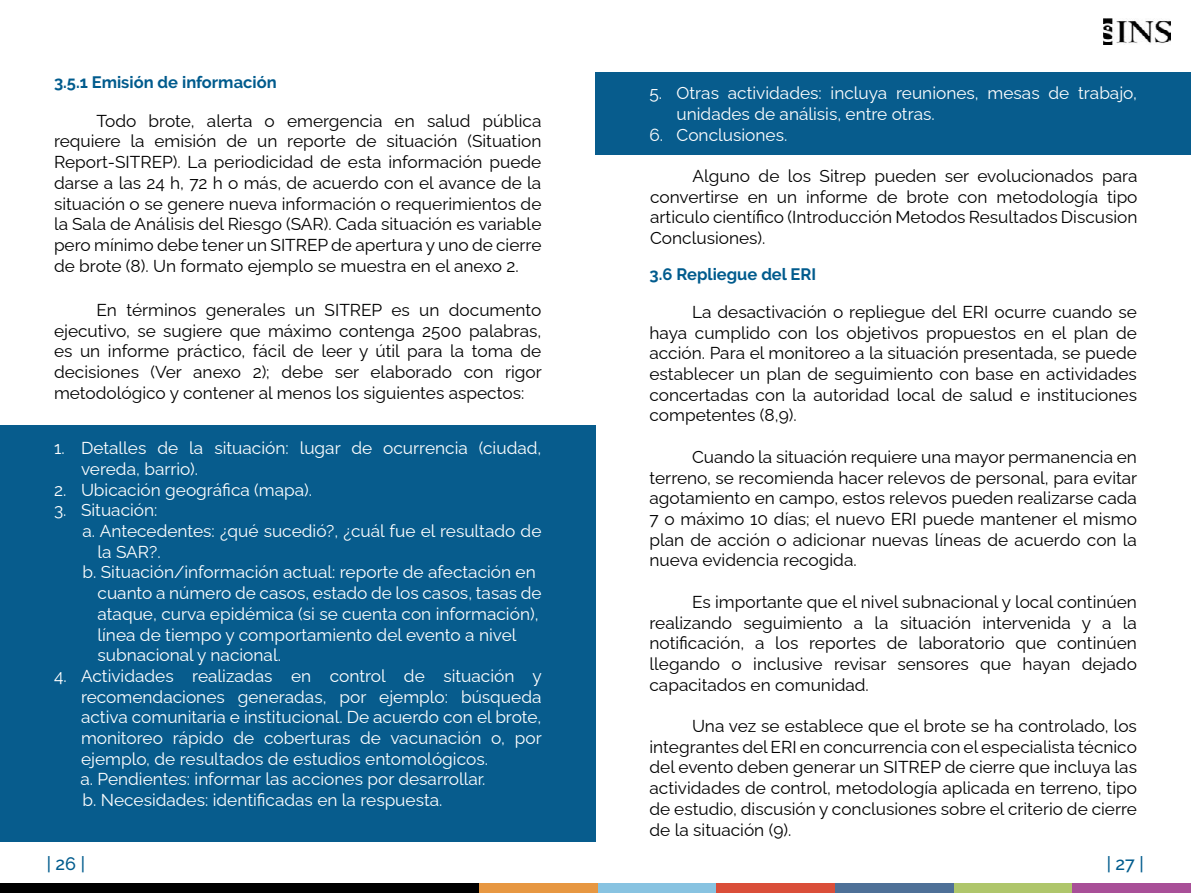
<style>
.page{position:relative;width:1191px;height:893px;background:#fff}
.page>*{position:absolute;margin:0;border:0;box-sizing:border-box;transform-origin:0 0}
.t1{font:500 18px "Raleway";color:#005b8d}
.t2{font:17.25px/20.7px "Raleway";color:#000;text-align:justify}
.t3{font:17.25px/20.7px "Raleway";color:#fff}
.t4{font:700 16.5px "Raleway";color:#005b8d}
</style>
<div class="page">
<img style="left:1103px;top:18px;width:67px;height:27px">
<div style="left:0;top:883px;width:481px;height:10px;background:#000"></div>
<div style="left:479px;top:883px;width:119px;height:10px;background:#e79741"></div>
<div style="left:598px;top:883px;width:118px;height:10px;background:#88c3e1"></div>
<div style="left:716px;top:883px;width:119px;height:10px;background:#da4e39"></div>
<div style="left:835px;top:883px;width:118px;height:10px;background:#4e7097"></div>
<div style="left:953px;top:883px;width:119px;height:10px;background:#afc66b"></div>
<div style="left:1072px;top:883px;width:119px;height:10px;background:#a84f97"></div>
<div style="left:0;top:425px;width:595px;height:417px;background:#075c8d"></div>
<div style="left:595px;top:72px;width:596px;height:83px;background:#075c8d"></div>
<p class="t4" style="left:54px;top:73px;width:224px">3.5.1 Emisión de información</p>
<p class="t2" style="left:54px;top:108px;width:489px;text-indent:43px">Todo brote, alerta o emergencia en salud pública requiere la emisión de un reporte de situación (Situation Report-SITREP). La periodicidad de esta información puede darse a las 24 h, 72 h o más, de acuerdo con el avance de la situación o se genere nueva información o requerimientos de la Sala de Análisis del Riesgo (SAR). Cada situación es variable pero mínimo debe tener un SITREP de apertura y uno de cierre de brote (8). Un formato ejemplo se muestra en el anexo 2.</p>
<p class="t2" style="left:54px;top:298px;width:489px;text-indent:43px">En términos generales un SITREP es un documento ejecutivo, se sugiere que máximo contenga 2500 palabras, es un informe práctico, fácil de leer y útil para la toma de decisiones (Ver anexo 2); debe ser elaborado con rigor metodológico y contener al menos los siguientes aspectos:</p>
<p class="t3" style="left:81px;top:436px;width:462px;text-indent:-27px">1. Detalles de la situación: lugar de ocurrencia (ciudad, vereda, barrio).</p>
<p class="t3" style="left:54px;top:477px;width:260px">2. Ubicación geográfica (mapa).</p>
<p class="t3" style="left:54px;top:498px;width:105px">3. Situación:</p>
<p class="t3" style="left:82px;top:519px;width:460px">a. Antecedentes: ¿qué sucedió?, ¿cuál fue el resultado de</p>
<p class="t3" style="left:98px;top:539px;width:65px">la SAR?.</p>
<p class="t3" style="left:82px;top:560px;width:455px">b. Situación/información actual: reporte de afectación en</p>
<p class="t3" style="left:98px;top:581px;width:445px">cuanto a número de casos, estado de los casos, tasas de</p>
<p class="t3" style="left:98px;top:601px;width:442px">ataque, curva epidémica (si se cuenta con información),</p>
<p class="t3" style="left:98px;top:622px;width:420px">línea de tiempo y comportamiento del evento a nivel</p>
<p class="t3" style="left:98px;top:643px;width:185px">subnacional y nacional.</p>
<p class="t3" style="left:80px;top:664px;width:463px;text-indent:-26px">4. Actividades realizadas en control de situación y recomendaciones generadas, por ejemplo: búsqueda activa comunitaria e institucional. De acuerdo con el brote, monitoreo rápido de coberturas de vacunación o, por ejemplo, de resultados de estudios entomológicos.<br>a. Pendientes: informar las acciones por desarrollar.<br>b. Necesidades: identificadas en la respuesta.</p>
<p class="t3" style="left:676px;top:81px;width:462px;text-indent:-27px">5. Otras actividades: incluya reuniones, mesas de trabajo, unidades de análisis, entre otras.</p>
<p class="t3" style="left:649px;top:122px;width:139px">6. Conclusiones.</p>
<p class="t2" style="left:650px;top:164px;width:489px;text-indent:43px">Alguno de los Sitrep pueden ser evolucionados para convertirse en un informe de brote con metodología tipo articulo científico (Introducción Metodos Resultados Discusion Conclusiones).</p>
<p class="t4" style="left:649px;top:265px;width:168px">3.6 Repliegue del ERI</p>
<p class="t2" style="left:649px;top:300px;width:489px;text-indent:43px">La desactivación o repliegue del ERI ocurre cuando se haya cumplido con los objetivos propuestos en el plan de acción. Para el monitoreo a la situación presentada, se puede establecer un plan de seguimiento con base en actividades concertadas con la autoridad local de salud e instituciones competentes (8,9).</p>
<p class="t2" style="left:649px;top:444px;width:489px;text-indent:43px">Cuando la situación requiere una mayor permanencia en terreno, se recomienda hacer relevos de personal, para evitar agotamiento en campo, estos relevos pueden realizarse cada 7 o máximo 10 días; el nuevo ERI puede mantener el mismo plan de acción o adicionar nuevas líneas de acuerdo con la nueva evidencia recogida.</p>
<p class="t2" style="left:649px;top:589px;width:489px;text-indent:43px">Es importante que el nivel subnacional y local continúen realizando seguimiento a la situación intervenida y a la notificación, a los reportes de laboratorio que continúen llegando o inclusive revisar sensores que hayan dejado capacitados en comunidad.</p>
<p class="t2" style="left:649px;top:714px;width:489px;text-indent:43px">Una vez se establece que el brote se ha controlado, los integrantes del ERI en concurrencia con el especialista técnico del evento deben generar un SITREP de cierre que incluya las actividades de control, metodología aplicada en terreno, tipo de estudio, discusión y conclusiones sobre el criterio de cierre de la situación (9).</p>
<p class="t1" style="left:47px;top:853px;width:40px">| 26 |</p>
<p class="t1" style="left:1106px;top:853px;width:39px">| 27 |</p>
</div>
